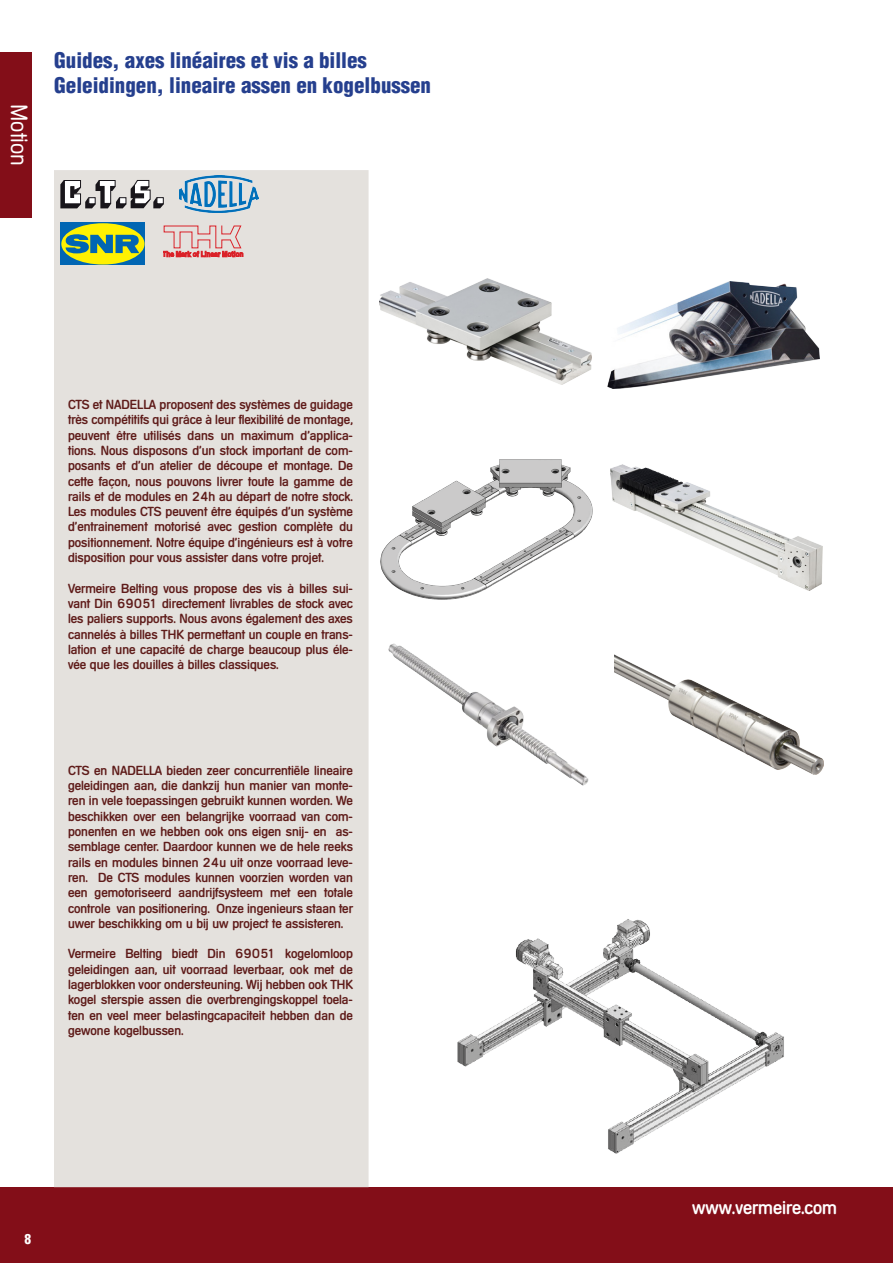
<style>
.page{position:relative;width:893px;height:1263px;background:#fff}
.page>*{position:absolute;margin:0;border:0;box-sizing:border-box;transform-origin:0 0}
.t1{font:300 22.5px "Mercedes Serial";color:#fff}
.titre_copie{font:900 condensed 21px "Helvetica LT Std";color:#253f8e}
.t2{font:18px "Mercedes Serial";color:#fff}
.titre_copie-2{font:900 condensed 13.5px "Helvetica LT Std";color:#fff}
.texte_motion{font:12.75px/15.3px "Mercedes Serial";color:#5f1c1a;text-align:justify}
</style>
<div class="page">
<div style="left:0;top:1187px;width:893px;height:76px;background:#830e18"></div>
<div style="left:54px;top:170px;width:315px;height:1017px;background:#e4e1dd"></div>
<div style="left:0;top:52px;width:32px;height:166px;background:#830e18"></div>
<svg style="left:60px;top:180px;width:104px;height:28px"></svg>
<img style="left:180px;top:175px;width:79px;height:37px">
<img style="left:381px;top:459px;width:212px;height:140px">
<img style="left:380px;top:279px;width:212px;height:105px">
<img style="left:611px;top:465px;width:212px;height:125px">
<img style="left:607px;top:282px;width:212px;height:107px">
<img style="left:457px;top:919px;width:327px;height:235px">
<img style="left:614px;top:655px;width:209px;height:120px">
<img style="left:388px;top:643px;width:200px;height:143px">
<svg style="left:164px;top:226px;width:79px;height:31px;background:#e1afae"></svg>
<div style="left:61px;top:223px;width:84px;height:42px;background:#0166b3"></div>
<div style="left:61px;top:223px;width:84px;height:42px;background:#fff101;border-radius:50%"></div>
<svg style="left:66px;top:234px;width:73px;height:19px"></svg>
<h1 class="t1" style="left:32px;top:104px;width:63px;rotate:90deg">Motion</h1>
<p class="titre_copie" style="left:54px;top:47px;width:314px">Guides, axes linéaires et vis a billes</p>
<p class="titre_copie" style="left:54px;top:72px;width:378px">Geleidingen, lineaire assen en kogelbussen</p>
<p class="texte_motion" style="left:68px;top:397px;width:286px">CTS et NADELLA proposent des systèmes de guidage très compétitifs qui grâce à leur flexibilité de montage, peuvent être utilisés dans un maximum d’applica&shy;tions. Nous disposons d’un stock important de com&shy;posants et d’un atelier de découpe et montage. De cette façon, nous pouvons livrer toute la gamme de rails et de modules en 24h au départ de notre stock.<br>Les modules CTS peuvent être équipés d’un système d’entrainement motorisé avec gestion complète du positionnement. Notre équipe d’ingénieurs est à votre disposition pour vous assister dans votre projet.</p>
<p class="texte_motion" style="left:68px;top:580px;width:286px">Vermeire Belting vous propose des vis à billes sui&shy;vant Din 69051 directement livrables de stock avec les paliers supports. Nous avons également des axes cannelés à billes THK permettant un couple en trans&shy;lation et une capacité de charge beaucoup plus éle&shy;vée que les douilles à billes classiques.</p>
<p class="texte_motion" style="left:68px;top:762px;width:286px">CTS en NADELLA bieden zeer concurrentiële lineaire geleidingen aan, die dankzij hun manier van monte&shy;ren in vele toepassingen gebruikt kunnen worden. We beschikken over een belangrijke voorraad van com&shy;ponenten en we hebben ook ons eigen snij- en as&shy;semblage center. Daardoor kunnen we de hele reeks rails en modules binnen 24u uit onze voorraad leve&shy;ren. De CTS modules kunnen voorzien worden van een gemotoriseerd aandrijfsysteem met een totale controle van positionering. Onze ingenieurs staan ter uwer beschikking om u bij uw project te assisteren.</p>
<p class="texte_motion" style="left:68px;top:946px;width:286px">Vermeire Belting biedt Din 69051 kogelomloop geleidingen aan, uit voorraad leverbaar, ook met de lagerblokken voor ondersteuning. Wij hebben ook THK kogel sterspie assen die overbrengingskoppel toela&shy;ten en veel meer belastingcapaciteit hebben dan de gewone kogelbussen.</p>
<p class="titre_copie-2" style="left:24px;top:1230px;width:8px">8</p>
<h3 class="t2" style="left:692px;top:1197px;width:146px">www.vermeire.com</h3>
</div>
